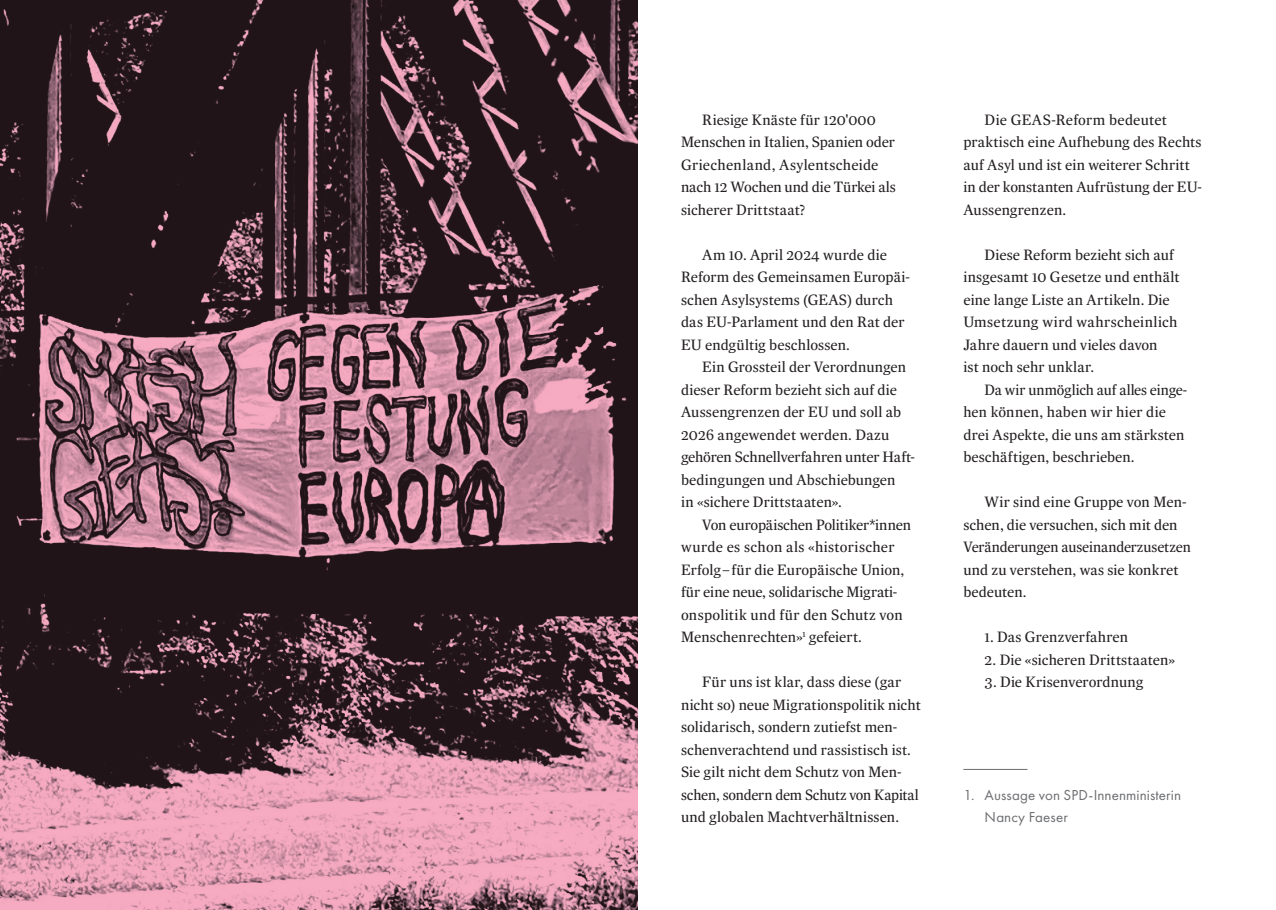
<style>
.page{position:relative;width:1276px;height:910px;background:#fff}
.page>*{position:absolute;margin:0;border:0;box-sizing:border-box;transform-origin:0 0}
.Fliesstext{font:15px/22.5px "Expresso Texto";letter-spacing:.005em;color:#231f20}
.Liste_Fliesstext{font:15px "Expresso Texto";letter-spacing:.01em;color:#231f20}
.t1{font:15px/22.5px "Futura New";letter-spacing:.01em;color:#6c6d70}
</style>
<div class="page">
<hr style="left:963px;top:769px;width:64px;height:1px;background:#6c6d70">
<img style="left:0;top:0;width:638px;height:910px">
<p class="Fliesstext" style="left:681px;top:108px;width:216px;text-indent:21px">Riesige Knäste für 120'000<br>Menschen in Italien, Spanien oder<br>Griechenland, Asylentscheide nach 12 Wochen und die Türkei als sicherer Drittstaat?</p>
<p class="Fliesstext" style="left:681px;top:243px;width:230px;text-indent:21px">Am 10. April 2024 wurde die<br>Reform des Gemeinsamen Europäi&shy;schen Asylsystems (GEAS) durch das EU-Parlament und den Rat der<br>EU endgültig beschlossen.</p>
<p class="Fliesstext" style="left:681px;top:356px;width:235px;text-indent:21px">Ein Grossteil der Verordnungen dieser Reform bezieht sich auf die<br>Aussengrenzen der EU und soll ab<br>2026 angewendet werden. Dazu gehören Schnellverfahren unter Haft&shy;bedingungen und Abschiebungen<br>in «sichere Drittstaaten».</p>
<p class="Fliesstext" style="left:681px;top:513px;width:231px;text-indent:21px">Von europäischen Politiker*innen wurde es schon als «historischer Erfolg– für die Europäische Union, für eine neue, solidarische Migrati&shy;onspolitik und für den Schutz von Menschenrechten»<sup>1</sup> gefeiert.</p>
<p class="Fliesstext" style="left:681px;top:671px;width:241px;text-indent:21px">Für uns ist klar, dass diese (gar nicht so) neue Migrationspolitik nicht solidarisch, sondern zutiefst men&shy;schenverachtend und rassistisch ist.<br>Sie gilt nicht dem Schutz von Men&shy;schen, sondern dem Schutz von Kapital und globalen Machtverhältnissen.</p>
<p class="Fliesstext" style="left:963px;top:108px;width:240px;text-indent:21px">Die GEAS-Reform bedeutet praktisch eine Aufhebung des Rechts auf Asyl und ist ein weiterer Schritt in der konstanten Aufrüstung der EU-<br>Aussengrenzen.</p>
<p class="Fliesstext" style="left:963px;top:243px;width:218px;text-indent:21px">Diese Reform bezieht sich auf insgesamt 10 Gesetze und enthält eine lange Liste an Artikeln. Die<br>Umsetzung wird wahrscheinlich<br>Jahre dauern und vieles davon<br>ist noch sehr unklar.</p>
<p class="Fliesstext" style="left:963px;top:378px;width:225px;text-indent:21px">Da wir unmöglich auf alles einge&shy;hen können, haben wir hier die drei Aspekte, die uns am stärksten beschäftigen, beschrieben.</p>
<p class="Fliesstext" style="left:963px;top:491px;width:229px;text-indent:21px">Wir sind eine Gruppe von Men&shy;schen, die versuchen, sich mit den<br>Veränderungen auseinanderzusetzen und zu verstehen, was sie konkret bedeuten.</p>
<p class="Liste_Fliesstext" style="left:984px;top:629px;width:145px">1. Das Grenzverfahren</p>
<p class="Liste_Fliesstext" style="left:984px;top:651px;width:192px">2. Die «sicheren Drittstaaten»</p>
<p class="Liste_Fliesstext" style="left:984px;top:674px;width:160px">3. Die Krisenverordnung</p>
<p class="t1" style="left:984px;top:783px;width:198px;text-indent:-21px">1. Aussage von SPD-Innenministerin<br>Nancy Faeser</p>
</div>
